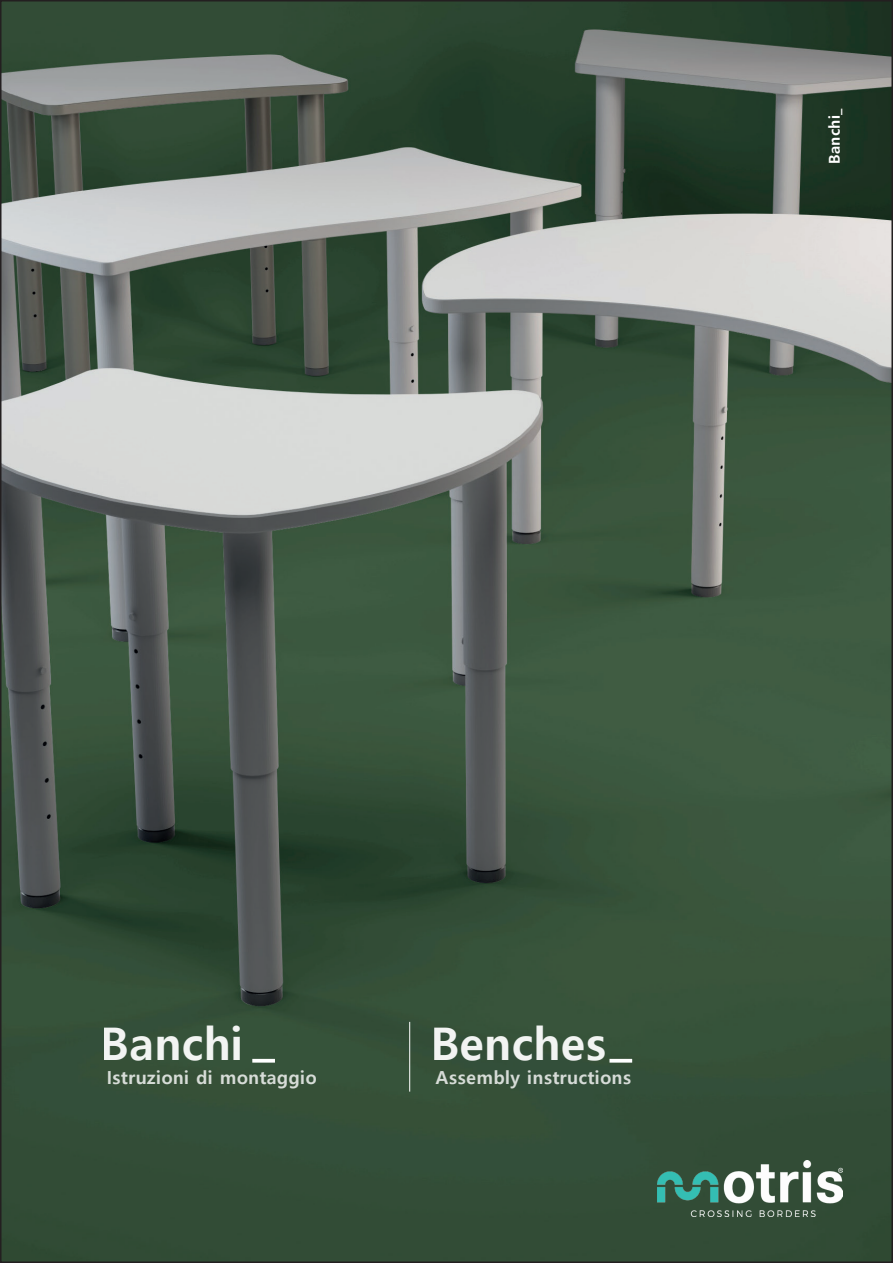
<style>
.page{position:relative;width:893px;height:1263px;background:#fff}
.page>*{position:absolute;margin:0;border:0;box-sizing:border-box;transform-origin:0 0}
.t1{font:700 45px "Malgun Gothic";color:#fff}
.t2{font:700 18px "Malgun Gothic";letter-spacing:.02em;color:#fff}
.t3{font:700 15px "Malgun Gothic";letter-spacing:.02em;color:#fff}
</style>
<div class="page">
<img style="left:3px;top:3px;width:887px;height:1257px">
<hr style="left:252px;top:1059px;width:23px;height:3px;background:#fff">
<hr style="left:609px;top:1059px;width:23px;height:3px;background:#fff">
<hr style="left:409px;top:1022px;width:1px;height:69px;background:#fff">
<img style="left:657px;top:1161px;width:185px;height:55px">
<p class="t3" style="left:825px;top:164px;width:57px;rotate:-90deg">Banchi_</p>
<h1 class="t1" style="left:101px;top:1016px;width:144px">Banchi</h1>
<h1 class="t1" style="left:431px;top:1016px;width:177px">Benches</h1>
<p class="t2" style="left:106px;top:1067px;width:212px">Istruzioni di montaggio</p>
<p class="t2" style="left:436px;top:1067px;width:197px">Assembly instructions</p>
</div>
